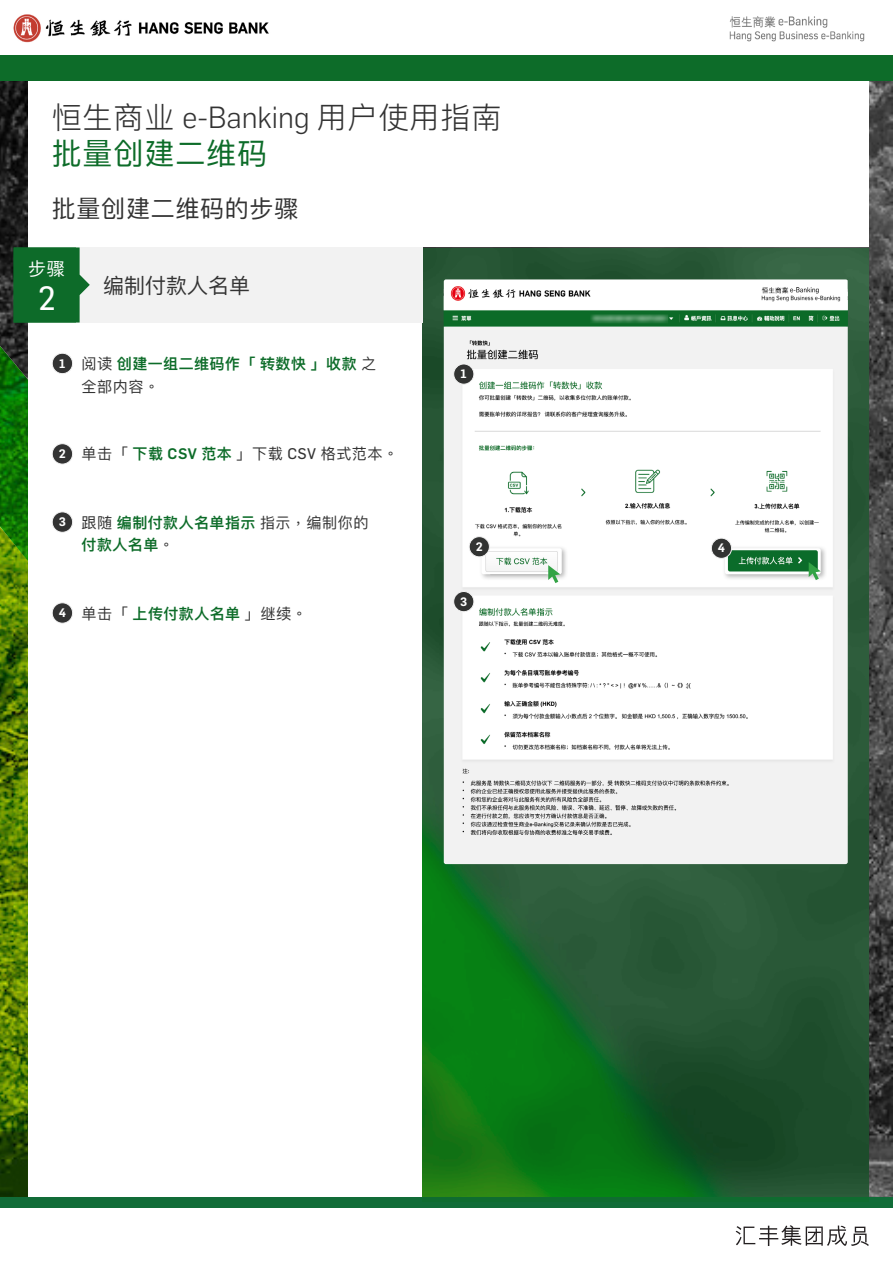
<style>
.page{position:relative;width:893px;height:1263px;background:#fff}
.page>*{position:absolute;margin:0;border:0;box-sizing:border-box;transform-origin:0 0}
.t1{font:33px "Flama";color:#fff}
.t2{font:300 30px/36px "Ping Fang SC";letter-spacing:.03em;color:#333}
.t3{font:24px "Ping Fang SC";letter-spacing:.03em;color:#333}
.t4{font:21px "Ping Fang SC";letter-spacing:.03em;color:#333}
.t5{font:21px "Ping Fang HK";color:#333}
.t6{font:18px "Ping Fang SC";color:#fff}
.paragraph{font:15.15px "Ping Fang SC";letter-spacing:.03em;color:#333}
.paragraph-2{font:600 15px/22.6px "Ping Fang SC";letter-spacing:.03em;color:#0d6c29}
.t7{font:600 12.15px "Flama";color:#fff}
.t8{font:600 12px "Flama";color:#fff}
.s1{font-family:"Flama"}
.s2{font-weight:400;color:#0d6c29}
.s3{font-weight:400;font-size:15.15px;color:#333}
.s4{font-family:"Ping Fang HK"}
.s5{font-weight:600;font-size:15px;color:#0d6c29}
.s6{font-family:"Flama";font-weight:500;font-size:15px;color:#0d6c29}
.s7{font-weight:400;color:#333}
.s8{font-family:"Ping Fang HK";font-weight:400;font-size:15.15px;color:#333}
</style>
<div class="page">
<img style="left:0;top:80px;width:893px;height:1117px">
<img style="left:13px;top:14px;width:256px;height:29px">
<img style="left:729px;top:16px;width:136px;height:26px">
<div style="left:0;top:55px;width:893px;height:25px;background:#0d6c29"></div>
<div style="left:28px;top:323px;width:395px;height:912px;background:#fff"></div>
<div style="left:28px;top:81px;width:841px;height:166px;background:#fff"></div>
<div style="left:0;top:1197px;width:893px;height:12px;background:#116c38"></div>
<div style="left:0;top:1208px;width:893px;height:54px;background:#fff"></div>
<svg style="left:736px;top:1225px;width:133px;height:21px"></svg>
<svg style="left:423px;top:248px;width:446px;height:949px;background:#1d602b"></svg>
<div style="left:76px;top:247px;width:347px;height:76px;background:#f2f2f2"></div>
<svg style="left:14px;top:247px;width:76px;height:75px;background:#287b41"></svg>
<div style="left:52px;top:353px;width:21px;height:21px;background:#333;border-radius:50%"></div>
<div style="left:52px;top:353px;width:21px;height:21px;border:1px solid #f3f3f3;border-radius:50%"></div>
<div style="left:52px;top:444px;width:21px;height:20px;background:#333;border-radius:50%"></div>
<div style="left:52px;top:443px;width:21px;height:21px;border:1px solid #f3f3f3;border-radius:50%"></div>
<div style="left:52px;top:512px;width:21px;height:20px;background:#333;border-radius:50%"></div>
<div style="left:52px;top:511px;width:21px;height:22px;border:1px solid #f3f3f3;border-radius:50%"></div>
<div style="left:52px;top:603px;width:21px;height:20px;background:#333;border-radius:50%"></div>
<div style="left:52px;top:602px;width:21px;height:22px;border:1px solid #f3f3f3;border-radius:50%"></div>
<img style="left:444px;top:326px;width:404px;height:538px">
<div style="left:722px;top:546px;width:105px;height:35px;background:#333;opacity:.35"></div>
<img style="left:725px;top:548px;width:96px;height:26px">
<div style="left:479px;top:546px;width:90px;height:35px;background:#333;opacity:.35"></div>
<img style="left:481px;top:548px;width:81px;height:26px">
<div style="left:454px;top:364px;width:20px;height:20px;background:#323332;border-radius:50%"></div>
<div style="left:453px;top:364px;width:21px;height:21px;border:1px solid #f3f3f3;border-radius:50%"></div>
<div style="left:469px;top:537px;width:20px;height:20px;background:#323332;border-radius:50%"></div>
<div style="left:469px;top:536px;width:21px;height:21px;border:1px solid #f3f3f3;border-radius:50%"></div>
<div style="left:454px;top:591px;width:20px;height:21px;background:#323332;border-radius:50%"></div>
<div style="left:453px;top:591px;width:21px;height:21px;border:1px solid #f3f3f3;border-radius:50%"></div>
<div style="left:711px;top:538px;width:21px;height:20px;background:#323332;border-radius:50%"></div>
<div style="left:711px;top:538px;width:21px;height:21px;border:1px solid #f3f3f3;border-radius:50%"></div>
<svg style="left:809px;top:562px;width:12px;height:18px"></svg>
<svg style="left:548px;top:565px;width:12px;height:18px"></svg>
<img style="left:444px;top:279px;width:404px;height:47px">
<div style="left:653px;top:284px;width:71px;height:20px;background:#fff;border-radius:2px"></div>
<h2 class="t2" style="left:52px;top:99px;width:451px">恒生商业 <span class="s1">e-Banking</span> 用户使用指南<span class="s2">批量创建二维码</span></h2>
<h3 class="t3" style="left:52px;top:194px;width:248px">批量创建二维码的步骤</h3>
<p class="t6" style="left:28px;top:258px;width:38px">步骤</p>
<p class="t1" style="left:38px;top:278px;width:20px">2</p>
<h1 class="t1" style="left:38px;top:278px;width:20px">1</h1>
<p class="t5" style="left:103px;top:272px;width:148px">编制付款人名单</p>
<h3 class="t4" style="left:103px;top:272px;width:217px">登录商业流动应用程式</h3>
<p class="t7" style="left:59px;top:354px;width:8px">1</p>
<p class="paragraph-2" style="left:82px;top:352px;width:296px"><span class="s3">阅读</span>创建一组二维码作<span class="s4">「</span>转数快<span class="s4">」</span>收款<span class="s3">之</span></p>
<p class="paragraph" style="left:82px;top:377px;width:79px">全部内容<span class="s4">。</span></p>
<p class="t7" style="left:59px;top:445px;width:9px">2</p>
<p class="paragraph" style="left:82px;top:445px;width:318px">单击<span class="s4">「</span><span class="s5">下载</span> <span class="s6">CSV</span> <span class="s5">范本</span><span class="s4">」</span>下载 <span class="s1">CSV</span> 格式范本<span class="s4">。</span></p>
<p class="t7" style="left:59px;top:513px;width:9px">3</p>
<p class="paragraph-2" style="left:82px;top:511px;width:288px"><span class="s3">跟随</span>编制付款人名单指示<span class="s7">指示</span><span class="s8">，</span><span class="s3">编制你的</span>付款人名单<span class="s8">。</span></p>
<p class="t7" style="left:59px;top:604px;width:9px">4</p>
<p class="paragraph-2" style="left:82px;top:602px;width:227px"><span class="s3">单击</span><span class="s8">「</span>上传付款人名单<span class="s8">」</span><span class="s3">继续</span><span class="s8">。</span></p>
<p class="t8" style="left:461px;top:365px;width:8px">1</p>
<p class="t8" style="left:476px;top:538px;width:8px">2</p>
<p class="t8" style="left:460px;top:593px;width:9px">3</p>
<p class="t8" style="left:718px;top:539px;width:9px">4</p>
</div>
